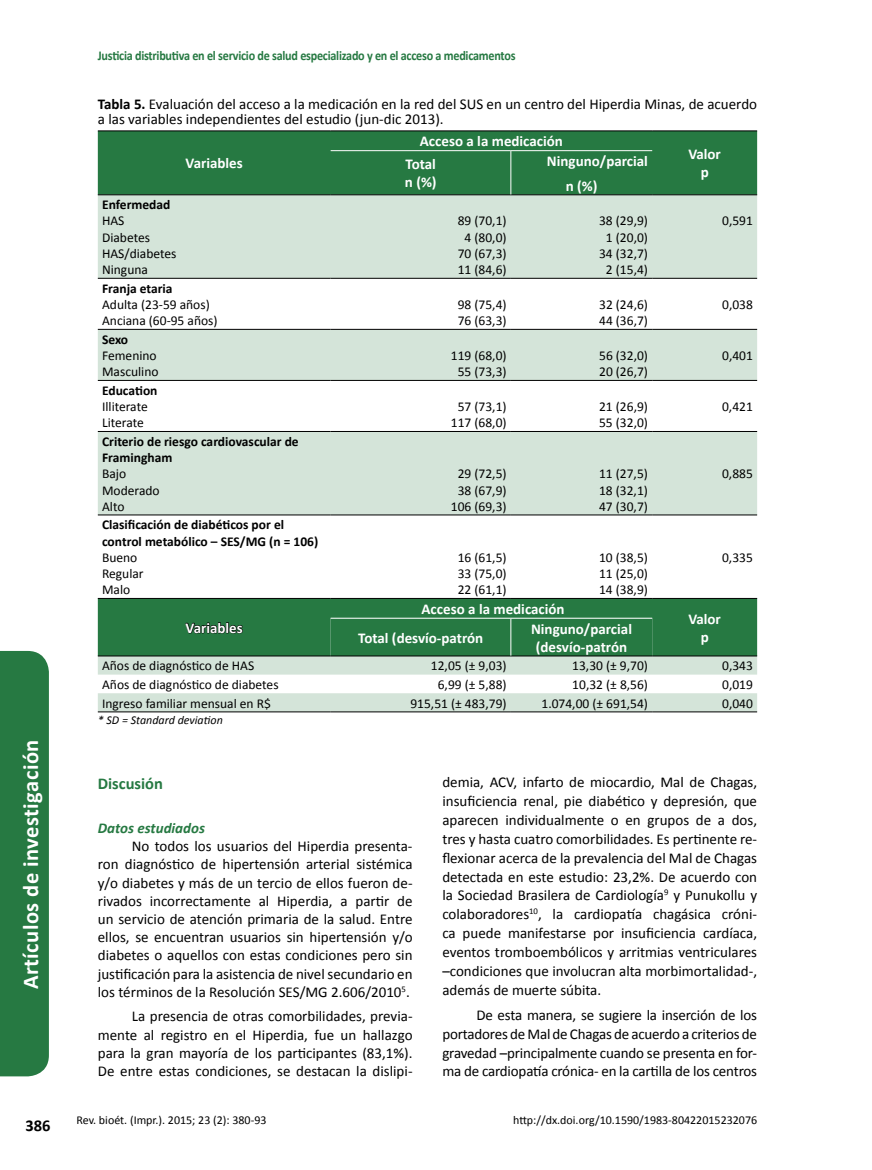
<style>
.page{position:relative;width:872px;height:1170px;background:#fff}
.page>*{position:absolute;margin:0;border:0;box-sizing:border-box;transform-origin:0 0}
.t1{font:700 22.5px "Calibri";letter-spacing:.02em;color:#fff}
.t2{font:700 16.5px "Calibri";color:#267942}
.t3{font:700 16.5px "Calibri";color:#000}
.t4{font:15px/18.9px "Calibri";color:#000;text-align:justify}
.t5{font:700 15px/18px "Calibri";color:#fff;text-align:center}
.t6{font:italic 700 15px "Calibri";color:#267942}
.t7{font:13.5px/16.2px "Calibri";color:#000}
.t8{font:700 13.5px/16.2px "Calibri";color:#000}
.t9{font:700 13.5px "Calibri";letter-spacing:-.02em;color:#267942;scale:.9 1}
.t10{font:12px "Calibri";color:#000}
.t11{font:italic 12px "Calibri";color:#000}
.s1{font-weight:700}
</style>
<div class="page">
<div style="left:98px;top:131px;width:659px;height:63px;background:#267942"></div>
<svg style="left:98px;top:195px;width:659px;height:516px;fill:#d4e4d9"></svg>
<div style="left:331px;top:618px;width:321px;height:37px;background:#267942"></div>
<hr style="left:98px;top:130px;width:233px;height:1px;background:#000">
<hr style="left:331px;top:130px;width:180px;height:1px;background:#000">
<hr style="left:511px;top:130px;width:141px;height:1px;background:#000">
<hr style="left:652px;top:130px;width:105px;height:1px;background:#000">
<hr style="left:98px;top:598px;width:233px;height:1px;background:#000">
<hr style="left:98px;top:194px;width:233px;height:1px;background:#000">
<hr style="left:331px;top:194px;width:180px;height:1px;background:#000">
<hr style="left:511px;top:194px;width:141px;height:1px;background:#000">
<hr style="left:652px;top:194px;width:105px;height:1px;background:#000">
<hr style="left:98px;top:278px;width:233px;height:1px;background:#000">
<hr style="left:331px;top:278px;width:180px;height:1px;background:#000">
<hr style="left:511px;top:278px;width:141px;height:1px;background:#000">
<hr style="left:652px;top:278px;width:105px;height:1px;background:#000">
<hr style="left:98px;top:329px;width:233px;height:1px;background:#000">
<hr style="left:331px;top:329px;width:180px;height:1px;background:#000">
<hr style="left:511px;top:329px;width:141px;height:1px;background:#000">
<hr style="left:652px;top:329px;width:105px;height:1px;background:#000">
<hr style="left:98px;top:380px;width:233px;height:1px;background:#000">
<hr style="left:331px;top:380px;width:180px;height:1px;background:#000">
<hr style="left:511px;top:380px;width:141px;height:1px;background:#000">
<hr style="left:652px;top:380px;width:105px;height:1px;background:#000">
<hr style="left:98px;top:431px;width:233px;height:1px;background:#000">
<hr style="left:331px;top:431px;width:180px;height:1px;background:#000">
<hr style="left:511px;top:431px;width:141px;height:1px;background:#000">
<hr style="left:652px;top:431px;width:105px;height:1px;background:#000">
<hr style="left:98px;top:514px;width:233px;height:1px;background:#000">
<hr style="left:331px;top:514px;width:180px;height:1px;background:#000">
<hr style="left:511px;top:514px;width:141px;height:1px;background:#000">
<hr style="left:652px;top:514px;width:105px;height:1px;background:#000">
<hr style="left:98px;top:655px;width:233px;height:1px;background:#000">
<hr style="left:331px;top:598px;width:180px;height:1px;background:#000">
<hr style="left:511px;top:598px;width:141px;height:1px;background:#000">
<hr style="left:652px;top:598px;width:105px;height:1px;background:#000">
<hr style="left:331px;top:655px;width:180px;height:1px;background:#000">
<hr style="left:511px;top:655px;width:141px;height:1px;background:#000">
<hr style="left:652px;top:655px;width:105px;height:1px;background:#000">
<hr style="left:98px;top:711px;width:233px;height:1px;background:#000">
<hr style="left:331px;top:711px;width:180px;height:1px;background:#000">
<hr style="left:511px;top:711px;width:141px;height:1px;background:#000">
<hr style="left:652px;top:711px;width:105px;height:1px;background:#000">
<hr style="left:331px;top:150px;width:180px;height:1px;background:#fff">
<hr style="left:511px;top:150px;width:141px;height:1px;background:#fff">
<hr style="left:510px;top:151px;width:1px;height:43px;background:#fff">
<hr style="left:331px;top:617px;width:180px;height:1px;background:#fff">
<hr style="left:511px;top:617px;width:141px;height:1px;background:#fff">
<hr style="left:510px;top:618px;width:1px;height:37px;background:#fff">
<svg style="left:185px;top:618px;width:58px;height:18px"></svg>
<div style="left:0;top:651px;width:49px;height:425px;background:#267942"></div>
<p class="t9" style="left:98px;top:47px;width:466px">Justicia distributiva en el servicio de salud especializado y en el acceso a medicamentos</p>
<p class="t4" style="left:98px;top:97px;width:661px;line-height:15.1px"><span class="s1">Tabla 5.</span> Evaluación del acceso a la medicación en la red del SUS en un centro del Hiperdia Minas, de acuerdo a las variables independientes del estudio (jun-dic 2013).</p>
<p class="t5" style="left:186px;top:154px;width:59px">Variables</p>
<p class="t5" style="left:420px;top:132px;width:145px">Acceso a la medicación</p>
<p class="t5" style="left:688px;top:145px;width:34px">Valor p</p>
<p class="t5" style="left:405px;top:155px;width:33px;text-align:left">Total n (%)</p>
<p class="t5" style="left:565px;top:149px;width:84px;line-height:24.3px;text-align:left;text-indent:-19px">Ninguno/parcial n (%)</p>
<p class="t8" style="left:102px;top:196px;width:70px">Enfermedad</p>
<p class="t7" style="left:102px;top:213px;width:76px">HAS<br>Diabetes<br>HAS/diabetes<br>Ninguna</p>
<p class="t7" style="left:458px;top:213px;width:50px;text-align:center">89 (70,1)<br>4 (80,0)<br>70 (67,3)<br>11 (84,6)</p>
<p class="t7" style="left:599px;top:213px;width:50px;text-align:center">38 (29,9)<br>1 (20,0)<br>34 (32,7)<br>2 (15,4)</p>
<p class="t7" style="left:722px;top:213px;width:32px">0,591</p>
<p class="t8" style="left:102px;top:280px;width:72px">Franja etaria</p>
<p class="t7" style="left:102px;top:296px;width:117px">Adulta (23-59 años)<br>Anciana (60-95 años)</p>
<p class="t7" style="left:458px;top:296px;width:50px">98 (75,4)<br>76 (63,3)</p>
<p class="t7" style="left:599px;top:296px;width:50px">32 (24,6)<br>44 (36,7)</p>
<p class="t7" style="left:722px;top:296px;width:32px">0,038</p>
<p class="t8" style="left:102px;top:331px;width:28px">Sexo</p>
<p class="t7" style="left:102px;top:347px;width:58px">Femenino<br>Masculino</p>
<p class="t7" style="left:451px;top:347px;width:57px;text-align:center">119 (68,0)<br>55 (73,3)</p>
<p class="t7" style="left:599px;top:347px;width:50px">56 (32,0)<br>20 (26,7)</p>
<p class="t7" style="left:722px;top:347px;width:32px">0,401</p>
<p class="t8" style="left:102px;top:382px;width:57px">Education</p>
<p class="t7" style="left:102px;top:398px;width:47px">Illiterate<br>Literate</p>
<p class="t7" style="left:451px;top:398px;width:57px;text-align:center">57 (73,1)<br>117 (68,0)</p>
<p class="t7" style="left:599px;top:398px;width:50px">21 (26,9)<br>55 (32,0)</p>
<p class="t7" style="left:722px;top:398px;width:32px">0,421</p>
<p class="t8" style="left:102px;top:433px;width:198px">Criterio de riesgo cardiovascular de<br>Framingham</p>
<p class="t7" style="left:102px;top:465px;width:59px">Bajo<br>Moderado<br>Alto</p>
<p class="t7" style="left:451px;top:465px;width:57px;text-align:center">29 (72,5)<br>38 (67,9)<br>106 (69,3)</p>
<p class="t7" style="left:599px;top:465px;width:50px;text-align:justify">11 (27,5)<br>18 (32,1)<br>47 (30,7)</p>
<p class="t7" style="left:722px;top:465px;width:32px">0,885</p>
<p class="t8" style="left:102px;top:516px;width:218px">Clasificación de diabéticos por el control metabólico – SES/MG (n = 106)</p>
<p class="t7" style="left:102px;top:549px;width:43px">Bueno<br>Regular<br>Malo</p>
<p class="t7" style="left:458px;top:549px;width:50px;text-align:justify">16 (61,5)<br>33 (75,0)<br>22 (61,1)</p>
<p class="t7" style="left:599px;top:549px;width:50px;text-align:justify">10 (38,5)<br>11 (25,0)<br>14 (38,9)</p>
<p class="t7" style="left:722px;top:549px;width:32px">0,335</p>
<p class="t5" style="left:186px;top:618px;width:59px">Variables</p>
<p class="t5" style="left:421px;top:600px;width:145px">Acceso a la medicación</p>
<p class="t5" style="left:688px;top:609px;width:34px">Valor</p>
<p class="t5" style="left:531px;top:619px;width:102px">Ninguno/parcial (desvío-patrón</p>
<p class="t5" style="left:358px;top:628px;width:127px">Total (desvío-patrón</p>
<p class="t5" style="left:700px;top:627px;width:10px">p</p>
<h1 class="t1" style="left:16px;top:989px;width:251px;rotate:-90deg">Artículos de investigación</h1>
<p class="t7" style="left:102px;top:657px;width:154px">Años de diagnóstico de HAS</p>
<p class="t7" style="left:431px;top:657px;width:77px">12,05 (± 9,03)</p>
<p class="t7" style="left:572px;top:657px;width:77px">13,30 (± 9,70)</p>
<p class="t7" style="left:722px;top:657px;width:32px">0,343</p>
<p class="t7" style="left:102px;top:676px;width:178px">Años de diagnóstico de diabetes</p>
<p class="t7" style="left:438px;top:676px;width:70px">6,99 (± 5,88)</p>
<p class="t7" style="left:572px;top:676px;width:77px">10,32 (± 8,56)</p>
<p class="t7" style="left:722px;top:676px;width:32px">0,019</p>
<p class="t7" style="left:102px;top:695px;width:170px">Ingreso familiar mensual en R$</p>
<p class="t7" style="left:410px;top:695px;width:98px">915,51 (± 483,79)</p>
<p class="t7" style="left:541px;top:695px;width:108px">1.074,00 (± 691,54)</p>
<p class="t7" style="left:722px;top:695px;width:32px">0,040</p>
<p class="t11" style="left:98px;top:712px;width:126px">* SD = Standard deviation</p>
<p class="t2" style="left:98px;top:773px;width:67px">Discusión</p>
<p class="t6" style="left:98px;top:818px;width:109px">Datos estudiados</p>
<p class="t4" style="left:98px;top:837px;width:316px;line-height:18.1px;text-indent:34px">No todos los usuarios del Hiperdia presenta&shy;ron diagnóstico de hipertensión arterial sistémica y/o diabetes y más de un tercio de ellos fueron de&shy;rivados incorrectamente al Hiperdia, a partir de un servicio de atención primaria de la salud. Entre ellos, se encuentran usuarios sin hipertensión y/o diabetes o aquellos con estas condiciones pero sin justificación para la asistencia de nivel secundario en los términos de la Resolución SES/MG 2.606/2010<sup>5</sup>.</p>
<p class="t4" style="left:98px;top:1007px;width:316px;line-height:18.1px;text-indent:34px">La presencia de otras comorbilidades, previa&shy;mente al registro en el Hiperdia, fue un hallazgo para la gran mayoría de los participantes (83,1%).<br>De entre estas condiciones, se destacan la dislipi-</p>
<p class="t4" style="left:442px;top:773px;width:316px">demia, ACV, infarto de miocardio, Mal de Chagas, insuficiencia renal, pie diabético y depresión, que aparecen individualmente o en grupos de a dos, tres y hasta cuatro comorbilidades. Es pertinente re&shy;flexionar acerca de la prevalencia del Mal de Chagas detectada en este estudio: 23,2%. De acuerdo con la Sociedad Brasilera de Cardiología<sup>9</sup> y Punukollu y colaboradores<sup>10</sup>, la cardiopatía chagásica cróni&shy;ca puede manifestarse por insuficiencia cardíaca, eventos tromboembólicos y arritmias ventriculares –condiciones que involucran alta morbimortalidad-, además de muerte súbita.</p>
<p class="t4" style="left:442px;top:1005px;width:316px;text-indent:34px">De esta manera, se sugiere la inserción de los portadores de Mal de Chagas de acuerdo a criterios de gravedad –principalmente cuando se presenta en for&shy;ma de cardiopatía crónica- en la cartilla de los centros</p>
<p class="t3" style="left:26px;top:1115px;width:27px">386</p>
<p class="t10" style="left:77px;top:1112px;width:191px">Rev. bioét. (Impr.). 2015; 23 (2): 380-93</p>
<p class="t10" style="left:513px;top:1112px;width:245px">http://dx.doi.org/10.1590/1983-80422015232076</p>
</div>
